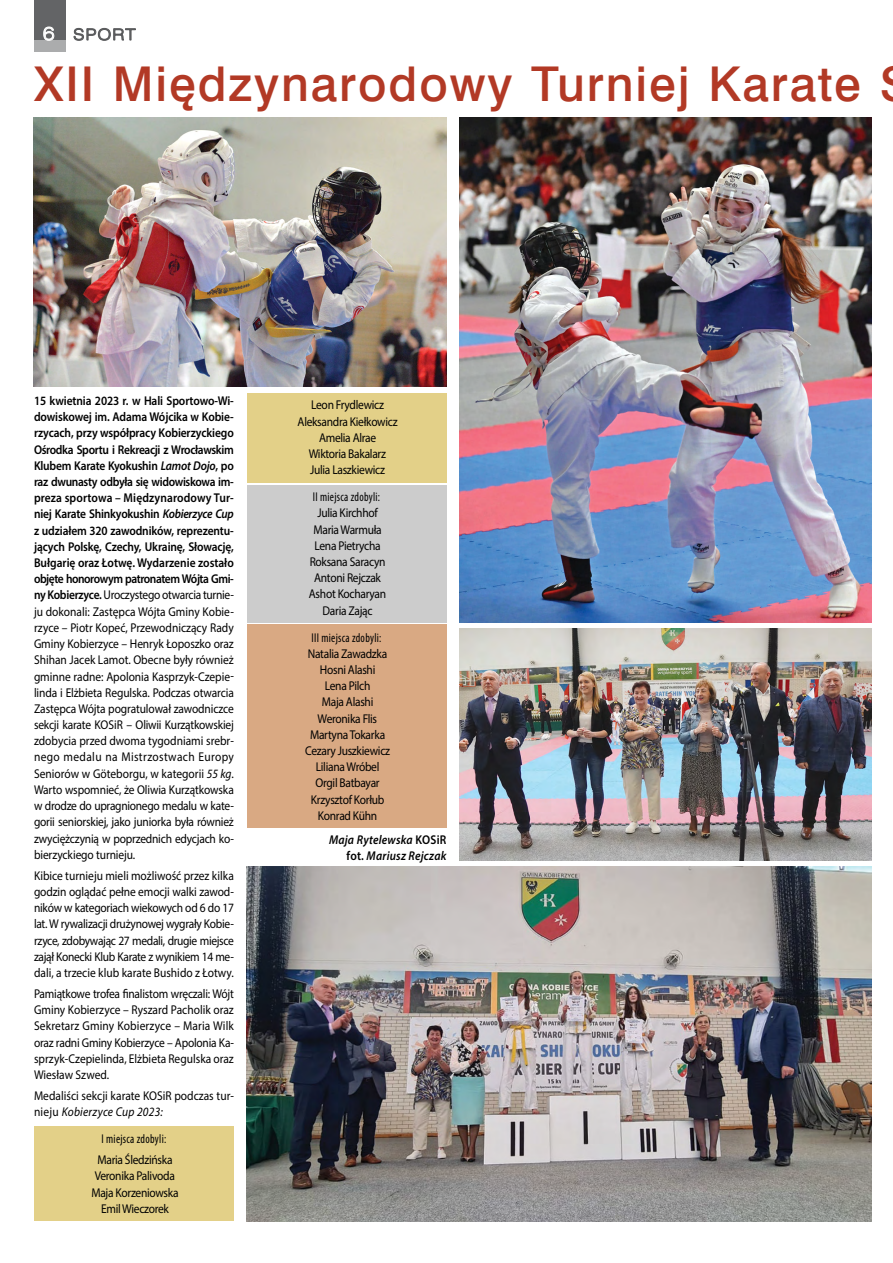
<style>
.page{position:relative;width:893px;height:1263px;background:#fff}
.page>*{position:absolute;margin:0;border:0;box-sizing:border-box;transform-origin:0 0}
.t1{font:48px "Swis 721 Md EU";letter-spacing:.04em;color:#b23925}
.t2{font:15.75px "Swis 721 Lt Ex EU";letter-spacing:.075em;color:#58595b}
.t3{font:12.75px/16.2px "Myriad Pro";letter-spacing:-.025em;color:#000;text-align:center;scale:.9 1}
.t4{font:12.75px/16.2px "Myriad Pro";color:#000;scale:.9 1}
.t5{font:condensed 12.75px "Myriad Pro";letter-spacing:.025em;color:#000;scale:.9 1}
.t6{font:italic 600 12.75px/16.2px "Myriad Pro";letter-spacing:.02em;color:#000;text-align:right;scale:.9 1}
.s1{font-size:18px;color:#fff}
.s2{font-weight:600}
.s3{font-weight:600;font-style:italic}
.s4{font-style:italic}
.s5{font-style:normal}
</style>
<div class="page">
<div style="left:247px;top:394px;width:199px;height:89px;background:#e3d088"></div>
<div style="left:34px;top:1126px;width:200px;height:94px;background:#e3d088"></div>
<div style="left:247px;top:485px;width:199px;height:137px;background:#ccc"></div>
<div style="left:247px;top:624px;width:199px;height:203px;background:#d9a983"></div>
<img style="left:34px;top:118px;width:412px;height:269px">
<img style="left:459px;top:118px;width:413px;height:504px">
<img style="left:459px;top:628px;width:413px;height:232px">
<img style="left:247px;top:867px;width:625px;height:354px">
<div style="left:34px;top:0;width:31px;height:40px;background:#636466"></div>
<div style="left:34px;top:40px;width:31px;height:11px;background:#abacad"></div>
<svg style="left:43px;top:26px;width:12px;height:15px"></svg>
<svg style="left:73px;top:28px;width:63px;height:13px"></svg>
<p class="t2" style="left:43px;top:25px;width:94px"><span class="s1">6</span> SPORT</p>
<h1 class="t1" style="left:34px;top:55px;width:828px">XII Międzynarodowy Turniej Karate</h1>
<p class="t3" style="left:34px;top:392px;width:224px;text-align:justify"><span class="s2">15 kwietnia 2023 r. w Hali Sportowo-Wi&shy;dowiskowej im. Adama Wójcika w Kobie&shy;rzycach, przy współpracy Kobierzyckiego Ośrodka Sportu i Rekreacji z Wrocławskim Klubem Karate Kyokushin</span> <span class="s3">Lamot Dojo</span><span class="s2">, po raz dwunasty odbyła się widowiskowa im&shy;preza sportowa – Międzynarodowy Tur&shy;niej Karate Shinkyokushin</span> <span class="s3">Kobierzyce Cup </span><span class="s2">z udziałem 320 zawodników, reprezentu&shy;jących Polskę, Czechy, Ukrainę, Słowację, Bułgarię oraz Łotwę. Wydarzenie zostało objęte honorowym patronatem Wójta Gmi&shy;ny Kobierzyce.</span> Uroczystego otwarcia turnie&shy;ju dokonali: Zastępca Wójta Gminy Kobie&shy;rzyce – Piotr Kopeć, Przewodniczący Rady Gminy Kobierzyce – Henryk Łoposzko oraz Shihan Jacek Lamot. Obecne były również gminne radne: Apolonia Kasprzyk-Czepie&shy;linda i Elżbieta Regulska. Podczas otwarcia Zastępca Wójta pogratulował zawodniczce sekcji karate KOSiR – Oliwii Kurzątkowskiej zdobycia przed dwoma tygodniami srebr&shy;nego medalu na Mistrzostwach Europy Seniorów w Göteborgu, w kategorii <span class="s4">55 kg</span>.<br>Warto wspomnieć, że Oliwia Kurzątkowska w drodze do upragnionego medalu w kate&shy;gorii seniorskiej, jako juniorka była również zwyciężczynią w poprzednich edycjach ko&shy;bierzyckiego turnieju.</p>
<p class="t3" style="left:34px;top:867px;width:224px;text-align:justify">Kibice turnieju mieli możliwość przez kilka godzin oglądać pełne emocji walki zawod&shy;ników w kategoriach wiekowych od 6 do 17 lat. W rywalizacji drużynowej wygrały Kobie&shy;rzyce, zdobywając 27 medali, drugie miejsce zajął Konecki Klub Karate z wynikiem 14 me&shy;dali, a trzecie klub karate Bushido z Łotwy.</p>
<p class="t3" style="left:34px;top:985px;width:224px;text-align:justify">Pamiątkowe trofea finalistom wręczali: Wójt Gminy Kobierzyce – Ryszard Pacholik oraz Sekretarz Gminy Kobierzyce – Maria Wilk oraz radni Gminy Kobierzyce – Apolonia Ka&shy;sprzyk-Czepielinda, Elżbieta Regulska oraz Wiesław Szwed.</p>
<p class="t4" style="left:34px;top:1087px;width:224px">Medaliści sekcji karate KOSiR podczas tur&shy;nieju <span class="s4">Kobierzyce Cup 2023:</span></p>
<p class="t5" style="left:102px;top:1131px;width:73px">I miejsca zdobyli:</p>
<p class="t3" style="left:91px;top:1151px;width:98px">Maria Śledzińska<br>Veronika Palivoda<br>Maja Korzeniowska<br>Emil Wieczorek</p>
<p class="t3" style="left:298px;top:397px;width:113px">Leon Frydlewicz<br>Aleksandra Kiełkowicz<br>Amelia Alrae<br>Wiktoria Bakalarz<br>Julia Laszkiewicz</p>
<p class="t5" style="left:313px;top:489px;width:76px">II miejsca zdobyli:</p>
<p class="t3" style="left:309px;top:505px;width:87px">Julia Kirchhof<br>Maria Warmuła<br>Lena Pietrycha<br>Roksana Saracyn<br>Antoni Rejczak<br>Ashot Kocharyan<br>Daria Zając</p>
<p class="t5" style="left:312px;top:630px;width:79px">III miejsca zdobyli:</p>
<p class="t3" style="left:305px;top:645px;width:96px">Natalia Zawadzka<br>Hosni Alashi<br>Lena Pilch<br>Maja Alashi<br>Weronika Flis<br>Martyna Tokarka<br>Cezary Juszkiewicz<br>Liliana Wróbel<br>Orgil Batbayar<br>Krzysztof Korłub<br>Konrad Kühn</p>
<p class="t6" style="left:329px;top:831px;width:132px">Maja Rytelewska <span class="s5">KOSiR fot.</span> Mariusz Rejczak</p>
</div>
